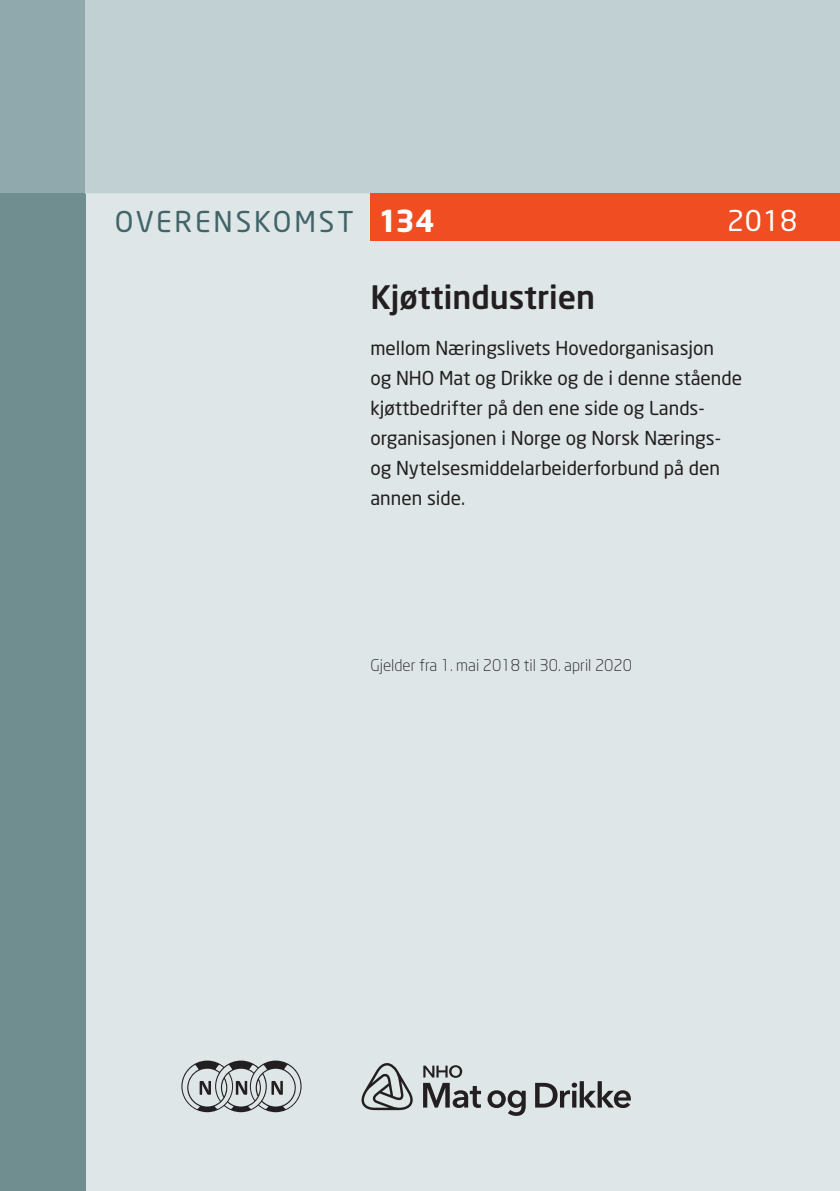
<style>
.page{position:relative;width:840px;height:1191px;background:#fff}
.page>*{position:absolute;margin:0;border:0;box-sizing:border-box;transform-origin:0 0}
.t1{font:500 32px "Neo Sans";color:#231f20}
.t2{font:700 30px "Neo Sans";color:#fff}
.t3{font:28.4px "Neo Sans";letter-spacing:.1em;color:#416468}
.t4{font:28.4px "Neo Sans";color:#fff}
.t5{font:19px/30px "Neo Sans";color:#231f20}
.t6{font:300 16px "Neo Sans";color:#231f20}
</style>
<div class="page">
<div style="left:0;top:0;width:86px;height:193px;background:#90a9ad"></div>
<div style="left:0;top:193px;width:85px;height:998px;background:#708d8f"></div>
<div style="left:85px;top:0;width:754px;height:193px;background:#c1d0d2"></div>
<div style="left:86px;top:193px;width:753px;height:998px;background:#d9e2e3"></div>
<svg style="left:181px;top:1060px;width:120px;height:52px"></svg>
<div style="left:370px;top:193px;width:469px;height:48px;background:#f04d22"></div>
<svg style="left:487px;top:1090px;width:38px;height:25px"></svg>
<svg style="left:535px;top:1081px;width:95px;height:27px"></svg>
<svg style="left:423px;top:1065px;width:57px;height:43px"></svg>
<svg style="left:361px;top:1063px;width:52px;height:47px"></svg>
<p class="t3" style="left:115px;top:204px;width:240px">OVERENSKOMST</p>
<p class="t2" style="left:378px;top:202px;width:57px">134</p>
<p class="t4" style="left:726px;top:203px;width:72px">2018</p>
<p class="t1" style="left:370px;top:277px;width:226px">Kjøttindustrien</p>
<p class="t5" style="left:370px;top:333px;width:373px">mellom Næringslivets Hovedorganisasjon<br>og NHO Mat og Drikke og de i denne stående kjøttbedrifter på den ene side og Lands&shy;organisasjonen i Norge og Norsk Nærings&shy;og Nytelsesmiddelarbeiderforbund på den annen side.</p>
<p class="t6" style="left:370px;top:655px;width:263px">Gjelder fra 1. mai 2018 til 30. april 2020</p>
</div>
